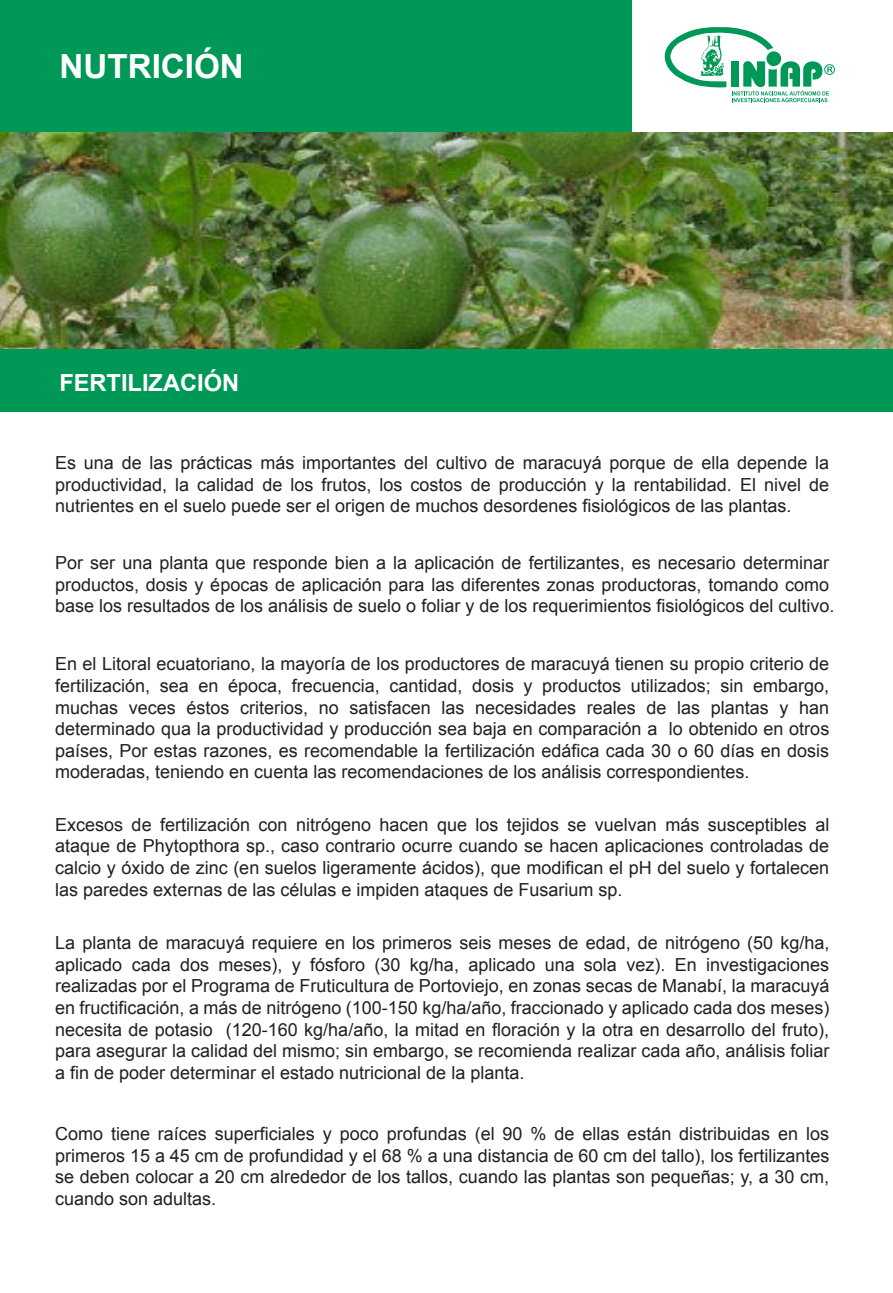
<style>
.page{position:relative;width:893px;height:1293px;background:#fff}
.page>*{position:absolute;margin:0;border:0;box-sizing:border-box;transform-origin:0 0}
.t1{font:700 33.15px "Arial";color:#fff}
.t2{font:700 23.7px "Arial";color:#fff}
.t3{font:18px/21.6px "Arial";color:#231f20;text-align:justify}
</style>
<div class="page">
<svg style="left:664px;top:27px;width:171px;height:75px"></svg>
<div style="left:0;top:1px;width:632px;height:133px;background:#009856"></div>
<div style="left:0;top:348px;width:892px;height:63px;background:#009856"></div>
<img style="left:0;top:132px;width:892px;height:216px">
<h1 class="t1" style="left:59px;top:47px;width:186px">NUTRICIÓN</h1>
<h2 class="t2" style="left:59px;top:368px;width:181px">FERTILIZACIÓN</h2>
<p class="t3" style="left:55px;top:453px;width:776px">Es una de las prácticas más importantes del cultivo de maracuyá porque de ella depende la productividad, la calidad de los frutos, los costos de producción y la rentabilidad. El nivel de nutrientes en el suelo puede ser el origen de muchos desordenes fisiológicos de las plantas.</p>
<p class="t3" style="left:55px;top:553px;width:781px;text-align:left">Por ser una planta que responde bien a la aplicación de fertilizantes, es necesario determinar productos, dosis y épocas de aplicación para las diferentes zonas productoras, tomando como base los resultados de los análisis de suelo o foliar y de los requerimientos fisiológicos del cultivo.</p>
<p class="t3" style="left:55px;top:655px;width:776px">En el Litoral ecuatoriano, la mayoría de los productores de maracuyá tienen su propio criterio de fertilización, sea en época, frecuencia, cantidad, dosis y productos utilizados; sin embargo, muchas veces éstos criterios, no satisfacen las necesidades reales de las plantas y han determinado qua la productividad y producción sea baja en comparación a lo obtenido en otros países, Por estas razones, es recomendable la fertilización edáfica cada 30 o 60 días en dosis moderadas, teniendo en cuenta las recomendaciones de los análisis correspondientes.</p>
<p class="t3" style="left:55px;top:815px;width:776px">Excesos de fertilización con nitrógeno hacen que los tejidos se vuelvan más susceptibles al ataque de Phytopthora sp., caso contrario ocurre cuando se hacen aplicaciones controladas de calcio y óxido de zinc (en suelos ligeramente ácidos), que modifican el pH del suelo y fortalecen las paredes externas de las células e impiden ataques de Fusarium sp.</p>
<p class="t3" style="left:55px;top:933px;width:776px">La planta de maracuyá requiere en los primeros seis meses de edad, de nitrógeno (50 kg/ha, aplicado cada dos meses), y fósforo (30 kg/ha, aplicado una sola vez). En investigaciones realizadas por el Programa de Fruticultura de Portoviejo, en zonas secas de Manabí, la maracuyá en fructificación, a más de nitrógeno (100-150 kg/ha/año, fraccionado y aplicado cada dos meses) necesita de potasio (120-160 kg/ha/año, la mitad en floración y la otra en desarrollo del fruto), para asegurar la calidad del mismo; sin embargo, se recomienda realizar cada año, análisis foliar a fin de poder determinar el estado nutricional de la planta.</p>
<p class="t3" style="left:55px;top:1124px;width:776px">Como tiene raíces superficiales y poco profundas (el 90 % de ellas están distribuidas en los primeros 15 a 45 cm de profundidad y el 68 % a una distancia de 60 cm del tallo), los fertilizantes se deben colocar a 20 cm alrededor de los tallos, cuando las plantas son pequeñas; y, a 30 cm, cuando son adultas.</p>
</div>
